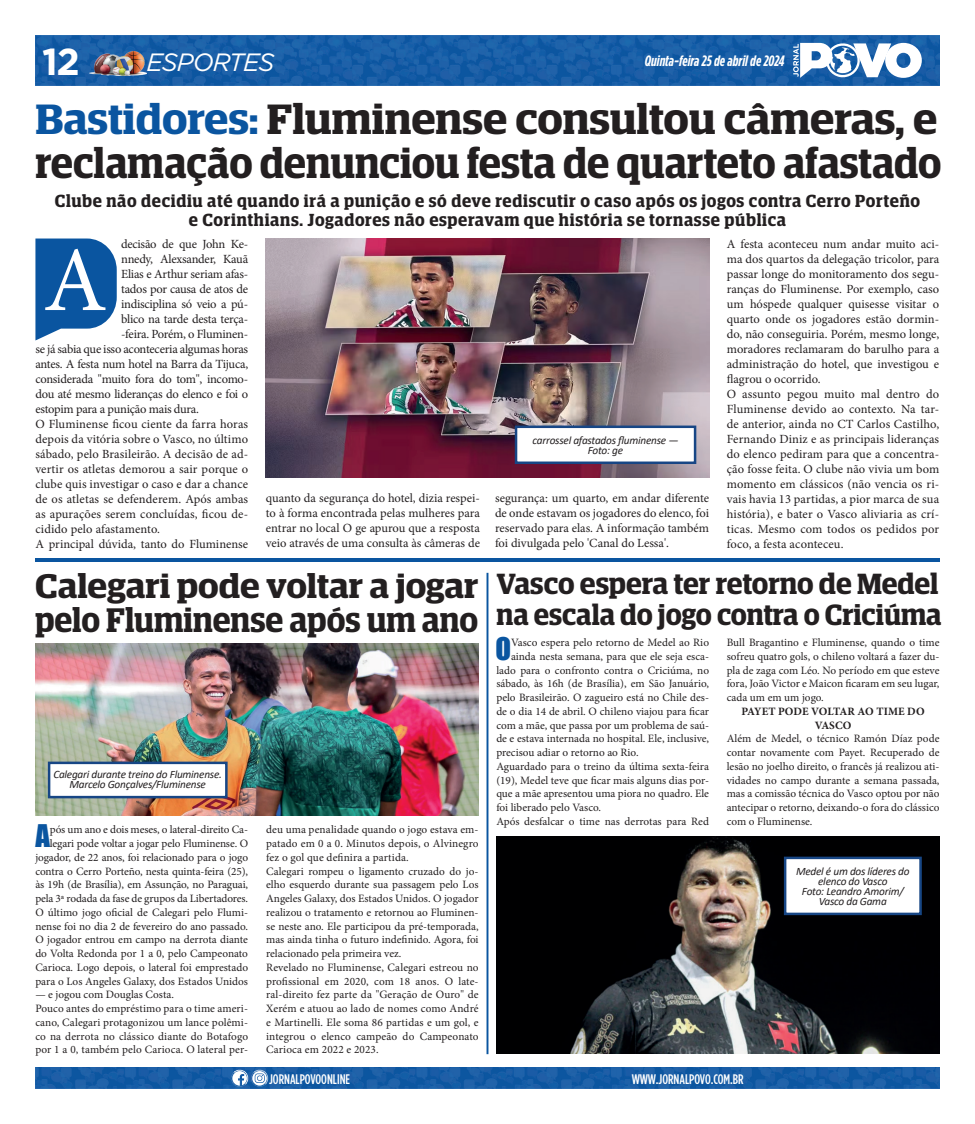
<style>
.page{position:relative;width:975px;height:1124px;background:#fff}
.page>*{position:absolute;margin:0;border:0;box-sizing:border-box;transform-origin:0 0}
.t1{font:92.12px "Minion Pro";color:#fff}
.t2{font:600 42.5px/44.4px "Guardian Egyptian Display";letter-spacing:-.005em;color:#231f20;scale:1.09 1}
.t3{font:700 37.5px "Gotham";color:#fff}
.t4{font:600 34.12px/34.6px "Guardian Egyptian Display";color:#231f20;scale:1.1 1}
.t5{font:600 29.25px/31.1px "Guardian Egyptian Display";letter-spacing:-.005em;color:#231f20}
.t6{font:28.62px "Impact";color:#0a55a0}
.t7{font:italic 25px "Gotham";letter-spacing:-.04em;color:#fff}
.t8{font:600 17.5px/19px "Guardian Egyptian Display";letter-spacing:.04em;color:#231f20;text-align:center}
.t9{font:italic 700 15px "Gotham Cond";color:#fff}
.t10{font:500 13.88px "Gotham Cond";color:#fff}
.t11{font:12.5px/15px "Minion Pro";color:#231f20;text-align:justify}
.t12{font:12.5px "Minion Pro";letter-spacing:-.02em;color:#231f20}
.t13{font:12.5px "Minion Pro";letter-spacing:-.025em;color:#231f20}
.t14{font:11.25px/13.8px "Minion Pro";color:#231f20}
.t15{font:italic 11.25px/10px "Calibri";letter-spacing:-.02em;color:#231f20;text-align:center}
.t16{font:700 11.25px/13.8px "Minion Pro";letter-spacing:-.005em;color:#231f20;text-align:center}
.s1{color:#0a55a0}
</style>
<div class="page">
<img style="left:35px;top:1067px;width:904px;height:21px">
<img style="left:35px;top:35px;width:904px;height:50px">
<svg style="left:793px;top:42px;width:128px;height:37px"></svg>
<svg style="left:230px;top:1068px;width:39px;height:18px"></svg>
<img style="left:89px;top:51px;width:58px;height:25px">
<img style="left:496px;top:836px;width:443px;height:217px">
<img style="left:266px;top:238px;width:443px;height:239px">
<div style="left:783px;top:856px;width:138px;height:59px;background:#fff;border:2px solid #174685"></div>
<hr style="left:35px;top:558px;width:904px;height:4px;background:#0a55a0">
<svg style="left:35px;top:238px;width:82px;height:102px;background:#2f6fae"></svg>
<img style="left:35px;top:643px;width:443px;height:172px">
<div style="left:486px;top:572px;width:2px;height:481px;border:1px solid #0a55a0"></div>
<div style="left:48px;top:761px;width:179px;height:37px;background:#fff;border:2px solid #174685"></div>
<div style="left:514px;top:425px;width:182px;height:39px;background:#fff;border:2px solid #174685"></div>
<h3 class="t3" style="left:42px;top:37px;width:39px">12</h3>
<h3 class="t9" style="left:644px;top:52px;width:141px">Quinta-feira 25 de abril de 2024</h3>
<h3 class="t7" style="left:147px;top:47px;width:129px">ESPORTES</h3>
<h2 class="t2" style="left:35px;top:97px;width:832px"><span class="s1">Bastidores:</span> Fluminense consultou câmeras, e reclamação denunciou festa de quarteto afastado</h2>
<h3 class="t8" style="left:55px;top:191px;width:866px">Clube não decidiu até quando irá a punição e só deve rediscutir o caso após os jogos contra Cerro Porteño e Corinthians. Jogadores não esperavam que história se tornasse pública</h3>
<p class="t12" style="left:121px;top:235px;width:129px">decisão de que John Ke-</p>
<p class="t12" style="left:121px;top:250px;width:129px">nnedy, Alexsander, Kauã</p>
<p class="t12" style="left:121px;top:265px;width:129px">Elias e Arthur seriam afas-</p>
<p class="t12" style="left:121px;top:280px;width:128px">tados por causa de atos de</p>
<p class="t12" style="left:121px;top:295px;width:129px">indisciplina só veio a pú-</p>
<p class="t12" style="left:121px;top:310px;width:129px">blico na tarde desta terça-</p>
<p class="t12" style="left:121px;top:325px;width:129px">-feira. Porém, o Fluminen-</p>
<p class="t12" style="left:35px;top:340px;width:214px">se já sabia que isso aconteceria algumas horas</p>
<p class="t13" style="left:35px;top:355px;width:214px">antes. A festa num hotel na Barra da Tijuca,</p>
<p class="t12" style="left:35px;top:370px;width:214px">considerada "muito fora do tom", incomo-</p>
<p class="t12" style="left:35px;top:385px;width:214px">dou até mesmo lideranças do elenco e foi o</p>
<p class="t12" style="left:35px;top:400px;width:165px">estopim para a punição mais dura.</p>
<p class="t11" style="left:35px;top:416px;width:214px">O Fluminense ficou ciente da farra horas</p>
<p class="t11" style="left:35px;top:431px;width:214px">depois da vitória sobre o Vasco, no último</p>
<p class="t11" style="left:35px;top:446px;width:214px">sábado, pelo Brasileirão. A decisão de ad-</p>
<p class="t11" style="left:35px;top:461px;width:214px">vertir os atletas demorou a sair porque o</p>
<p class="t11" style="left:35px;top:476px;width:214px">clube quis investigar o caso e dar a chance</p>
<p class="t11" style="left:35px;top:491px;width:214px">de os atletas se defenderem. Após ambas</p>
<p class="t11" style="left:35px;top:506px;width:214px">as apurações serem concluídas, ficou de-</p>
<p class="t11" style="left:35px;top:521px;width:126px">cidido pelo afastamento.</p>
<p class="t11" style="left:35px;top:536px;width:214px">A principal dúvida, tanto do Fluminense</p>
<p class="t11" style="left:726px;top:236px;width:214px;text-align:left">A festa aconteceu num andar muito aci&shy;ma dos quartos da delegação tricolor, para passar longe do monitoramento dos segu&shy;ranças do Fluminense. Por exemplo, caso um hóspede qualquer quisesse visitar o quarto onde os jogadores estão dormin&shy;do, não conseguiria. Porém, mesmo longe, moradores reclamaram do barulho para a administração do hotel, que investigou e flagrou o ocorrido.<br>O assunto pegou muito mal dentro do Fluminense devido ao contexto. Na tar&shy;de anterior, ainda no CT Carlos Castilho, Fernando Diniz e as principais lideranças do elenco pediram para que a concentra&shy;ção fosse feita. O clube não vivia um bom momento em clássicos (não vencia os ri&shy;vais havia 13 partidas, a pior marca de sua história), e bater o Vasco aliviaria as crí&shy;ticas. Mesmo com todos os pedidos por foco, a festa aconteceu.</p>
<h1 class="t1" style="left:43px;top:219px;width:65px">A</h1>
<p class="t15" style="left:532px;top:434px;width:147px">carrossel afastados fluminense —<br>Foto: ge</p>
<p class="t11" style="left:266px;top:490px;width:215px">quanto da segurança do hotel, dizia respei&shy;to à forma encontrada pelas mulheres para entrar no local O ge apurou que a resposta veio através de uma consulta às câmeras de</p>
<p class="t11" style="left:495px;top:490px;width:215px">segurança: um quarto, em andar diferente de onde estavam os jogadores do elenco, foi reservado para elas. A informação também foi divulgada pelo 'Canal do Lessa'.</p>
<h3 class="t4" style="left:35px;top:568px;width:404px">Calegari pode voltar a jogar pelo Fluminense após um ano</h3>
<h3 class="t5" style="left:496px;top:568px;width:446px">Vasco espera ter retorno de Medel na escala do jogo contra o Criciúma</h3>
<h3 class="t6" style="left:495px;top:626px;width:17px">O</h3>
<p class="t14" style="left:511px;top:635px;width:199px">Vasco espera pelo retorno de Medel ao Rio</p>
<p class="t14" style="left:726px;top:635px;width:214px;text-align:justify">Bull Bragantino e Fluminense, quando o time sofreu quatro gols, o chileno voltará a fazer du&shy;pla de zaga com Léo. No período em que esteve fora, João Victor e Maicon ficaram em seu lugar, cada um em um jogo.</p>
<p class="t16" style="left:741px;top:704px;width:185px">PAYET PODE VOLTAR AO TIME DO<br>VASCO</p>
<p class="t14" style="left:726px;top:732px;width:214px;text-align:justify">Além de Medel, o técnico Ramón Díaz pode contar novamente com Payet. Recuperado de lesão no joelho direito, o francês já realizou ati&shy;vidades no campo durante a semana passada, mas a comissão técnica do Vasco optou por não antecipar o retorno, deixando-o fora do clássico com o Fluminense.</p>
<p class="t14" style="left:511px;top:649px;width:199px">ainda nesta semana, para que ele seja esca-</p>
<p class="t14" style="left:496px;top:663px;width:214px">lado para o confronto contra o Criciúma, no</p>
<p class="t14" style="left:496px;top:677px;width:214px">sábado, às 16h (de Brasília), em São Januário,</p>
<p class="t14" style="left:496px;top:690px;width:214px">pelo Brasileirão. O zagueiro está no Chile des-</p>
<p class="t14" style="left:496px;top:704px;width:214px">de o dia 14 de abril. O chileno viajou para ficar</p>
<p class="t14" style="left:496px;top:718px;width:214px">com a mãe, que passa por um problema de saú-</p>
<p class="t14" style="left:496px;top:732px;width:214px">de e estava internada no hospital. Ele, inclusive,</p>
<p class="t14" style="left:496px;top:745px;width:144px">precisou adiar o retorno ao Rio.</p>
<p class="t14" style="left:496px;top:759px;width:214px">Aguardado para o treino da última sexta-feira</p>
<p class="t14" style="left:496px;top:773px;width:214px">(19), Medel teve que ficar mais alguns dias por-</p>
<p class="t14" style="left:496px;top:787px;width:214px">que a mãe apresentou uma piora no quadro. Ele</p>
<p class="t14" style="left:496px;top:800px;width:106px">foi liberado pelo Vasco.</p>
<p class="t14" style="left:496px;top:814px;width:214px">Após desfalcar o time nas derrotas para Red</p>
<p class="t15" style="left:53px;top:769px;width:170px">Calegari durante treino do Fluminense.<br>Marcelo Gonçalves/Fluminense</p>
<h3 class="t6" style="left:36px;top:813px;width:16px">A</h3>
<p class="t14" style="left:35px;top:822px;width:214px;text-align:right">pós um ano e dois meses, o lateral-direito Ca&shy;legari pode voltar a jogar pelo Fluminense. O jogador, de 22 anos, foi relacionado para o jogo contra o Cerro Porteño, nesta quinta-feira (25), às 19h (de Brasília), em Assunção, no Paraguai, pela 3ª rodada da fase de grupos da Libertadores.<br>O último jogo oficial de Calegari pelo Flumi&shy;nense foi no dia 2 de fevereiro do ano passado.<br>O jogador entrou em campo na derrota diante do Volta Redonda por 1 a 0, pelo Campeonato Carioca. Logo depois, o lateral foi emprestado para o Los Angeles Galaxy, dos Estados Unidos</p>
<p class="t14" style="left:35px;top:987px;width:214px">— e jogou com Douglas Costa.<br>Pouco antes do empréstimo para o time ameri&shy;cano, Calegari protagonizou um lance polêmi&shy;co na derrota no clássico diante do Botafogo por 1 a 0, também pelo Carioca. O lateral per-</p>
<p class="t14" style="left:266px;top:822px;width:214px">deu uma penalidade quando o jogo estava em&shy;patado em 0 a 0. Minutos depois, o Alvinegro fez o gol que definira a partida.<br>Calegari rompeu o ligamento cruzado do jo&shy;elho esquerdo durante sua passagem pelo Los Angeles Galaxy, dos Estados Unidos. O jogador realizou o tratamento e retornou ao Fluminen&shy;se neste ano. Ele participou da pré-temporada, mas ainda tinha o futuro indefinido. Agora, foi relacionado pela primeira vez.<br>Revelado no Fluminense, Calegari estreou no profissional em 2020, com 18 anos. O late&shy;ral-direito fez parte da "Geração de Ouro" de Xerém e atuou ao lado de nomes como André e Martinelli. Ele soma 86 partidas e um gol, e integrou o elenco campeão do Campeonato Carioca em 2022 e 2023.</p>
<p class="t15" style="left:796px;top:865px;width:115px">Medel é um dos líderes do elenco do Vasco<br>Foto: Leandro Amorim/<br>Vasco da Gama</p>
<p class="t10" style="left:269px;top:1070px;width:83px">JORNALPOVOONLINE</p>
<p class="t10" style="left:631px;top:1070px;width:113px">WWW.JORNALPOVO.COM.BR</p>
</div>
